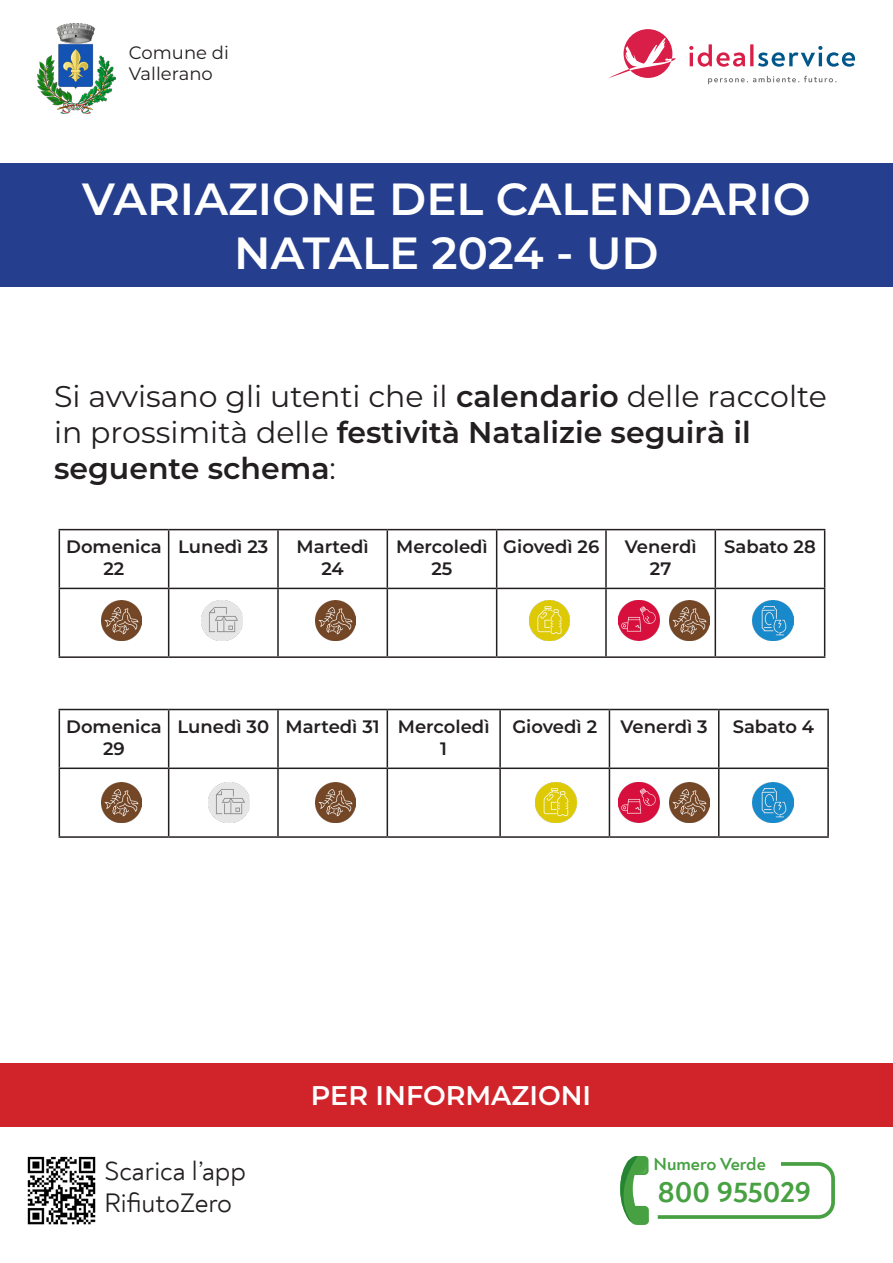
<style>
.page{position:relative;width:893px;height:1263px;background:#fff}
.page>*{position:absolute;margin:0;border:0;box-sizing:border-box;transform-origin:0 0}
.t1{font:600 45px/54px "Montserrat";color:#fff;text-align:center}
.t2{font:30px/36px "Montserrat";color:#231f20}
.t3{font:700 30px "Noah";color:#47a142}
.t4{font:27px/32.4px "Noah";color:#231f20}
.t5{font:600 27px "Montserrat";color:#fff}
.t6{font:600 18px/21.6px "Montserrat";color:#231f20;text-align:center}
.t7{font:18px/21.6px "Montserrat";color:#231f20}
.t8{font:700 18px "Noah";color:#47a142}
.s1{font-weight:600}
</style>
<div class="page">
<svg style="left:609px;top:29px;width:67px;height:49px"></svg>
<svg style="left:689px;top:44px;width:166px;height:23px"></svg>
<svg style="left:708px;top:76px;width:129px;height:8px"></svg>
<img style="left:27px;top:1156px;width:69px;height:69px">
<svg style="left:620px;top:1156px;width:215px;height:69px"></svg>
<div style="left:0;top:164px;width:893px;height:123px;background:#253f8e"></div>
<img style="left:38px;top:24px;width:77px;height:89px">
<div style="left:0;top:1063px;width:893px;height:64px;background:#d1232a"></div>
<hr style="left:59px;top:529px;width:110px;height:1px;background:#231f20">
<hr style="left:59px;top:530px;width:1px;height:58px;background:#231f20">
<hr style="left:169px;top:529px;width:109px;height:1px;background:#231f20">
<hr style="left:168px;top:530px;width:1px;height:58px;background:#231f20">
<hr style="left:278px;top:529px;width:109px;height:1px;background:#231f20">
<hr style="left:277px;top:530px;width:2px;height:58px;background:#231f20">
<hr style="left:387px;top:529px;width:110px;height:1px;background:#231f20">
<hr style="left:387px;top:530px;width:1px;height:58px;background:#231f20">
<hr style="left:497px;top:529px;width:109px;height:1px;background:#231f20">
<hr style="left:496px;top:530px;width:1px;height:58px;background:#231f20">
<hr style="left:606px;top:529px;width:109px;height:1px;background:#231f20">
<hr style="left:605px;top:530px;width:2px;height:58px;background:#231f20">
<hr style="left:715px;top:529px;width:110px;height:1px;background:#231f20">
<hr style="left:715px;top:530px;width:1px;height:58px;background:#231f20">
<hr style="left:824px;top:530px;width:1px;height:58px;background:#231f20">
<hr style="left:59px;top:588px;width:110px;height:1px;background:#231f20">
<hr style="left:59px;top:589px;width:1px;height:67px;background:#231f20">
<hr style="left:169px;top:588px;width:109px;height:1px;background:#231f20">
<hr style="left:168px;top:589px;width:1px;height:67px;background:#231f20">
<hr style="left:278px;top:588px;width:109px;height:1px;background:#231f20">
<hr style="left:277px;top:589px;width:2px;height:67px;background:#231f20">
<hr style="left:387px;top:588px;width:110px;height:1px;background:#231f20">
<hr style="left:387px;top:589px;width:1px;height:67px;background:#231f20">
<hr style="left:497px;top:588px;width:109px;height:1px;background:#231f20">
<hr style="left:496px;top:589px;width:1px;height:67px;background:#231f20">
<hr style="left:606px;top:588px;width:109px;height:1px;background:#231f20">
<hr style="left:605px;top:589px;width:2px;height:67px;background:#231f20">
<hr style="left:715px;top:588px;width:110px;height:1px;background:#231f20">
<hr style="left:715px;top:589px;width:1px;height:67px;background:#231f20">
<hr style="left:824px;top:589px;width:1px;height:67px;background:#231f20">
<hr style="left:59px;top:656px;width:110px;height:2px;background:#231f20">
<hr style="left:169px;top:656px;width:109px;height:2px;background:#231f20">
<hr style="left:278px;top:656px;width:109px;height:2px;background:#231f20">
<hr style="left:387px;top:656px;width:110px;height:2px;background:#231f20">
<hr style="left:497px;top:656px;width:109px;height:2px;background:#231f20">
<hr style="left:606px;top:656px;width:109px;height:2px;background:#231f20">
<hr style="left:715px;top:656px;width:110px;height:2px;background:#231f20">
<hr style="left:59px;top:709px;width:110px;height:1px;background:#231f20">
<hr style="left:59px;top:710px;width:1px;height:57px;background:#231f20">
<hr style="left:169px;top:709px;width:109px;height:1px;background:#231f20">
<hr style="left:168px;top:710px;width:1px;height:57px;background:#231f20">
<hr style="left:278px;top:709px;width:109px;height:1px;background:#231f20">
<hr style="left:277px;top:710px;width:2px;height:57px;background:#231f20">
<hr style="left:387px;top:709px;width:113px;height:1px;background:#231f20">
<hr style="left:387px;top:710px;width:1px;height:57px;background:#231f20">
<hr style="left:500px;top:709px;width:109px;height:1px;background:#231f20">
<hr style="left:499px;top:710px;width:2px;height:57px;background:#231f20">
<hr style="left:609px;top:709px;width:110px;height:1px;background:#231f20">
<hr style="left:609px;top:710px;width:1px;height:57px;background:#231f20">
<hr style="left:719px;top:709px;width:110px;height:1px;background:#231f20">
<hr style="left:718px;top:710px;width:1px;height:57px;background:#231f20">
<hr style="left:827px;top:710px;width:2px;height:57px;background:#231f20">
<hr style="left:59px;top:767px;width:110px;height:2px;background:#231f20">
<hr style="left:59px;top:769px;width:1px;height:67px;background:#231f20">
<hr style="left:169px;top:767px;width:109px;height:2px;background:#231f20">
<hr style="left:168px;top:769px;width:1px;height:67px;background:#231f20">
<hr style="left:278px;top:767px;width:109px;height:2px;background:#231f20">
<hr style="left:277px;top:769px;width:2px;height:67px;background:#231f20">
<hr style="left:387px;top:767px;width:113px;height:2px;background:#231f20">
<hr style="left:387px;top:769px;width:1px;height:67px;background:#231f20">
<hr style="left:500px;top:767px;width:109px;height:2px;background:#231f20">
<hr style="left:499px;top:769px;width:2px;height:67px;background:#231f20">
<hr style="left:609px;top:767px;width:110px;height:2px;background:#231f20">
<hr style="left:609px;top:769px;width:1px;height:67px;background:#231f20">
<hr style="left:719px;top:767px;width:110px;height:2px;background:#231f20">
<hr style="left:718px;top:769px;width:1px;height:67px;background:#231f20">
<hr style="left:827px;top:769px;width:2px;height:67px;background:#231f20">
<hr style="left:59px;top:836px;width:110px;height:2px;background:#231f20">
<hr style="left:169px;top:836px;width:109px;height:2px;background:#231f20">
<hr style="left:278px;top:836px;width:109px;height:2px;background:#231f20">
<hr style="left:387px;top:836px;width:113px;height:2px;background:#231f20">
<hr style="left:500px;top:836px;width:109px;height:2px;background:#231f20">
<hr style="left:609px;top:836px;width:110px;height:2px;background:#231f20">
<hr style="left:719px;top:836px;width:110px;height:2px;background:#231f20">
<img style="left:101px;top:600px;width:40px;height:41px">
<img style="left:101px;top:782px;width:40px;height:41px">
<img style="left:202px;top:600px;width:40px;height:41px">
<img style="left:209px;top:782px;width:40px;height:41px">
<img style="left:315px;top:600px;width:41px;height:41px">
<img style="left:315px;top:782px;width:41px;height:41px">
<img style="left:529px;top:600px;width:41px;height:41px">
<img style="left:536px;top:782px;width:40px;height:41px">
<img style="left:669px;top:600px;width:40px;height:41px">
<img style="left:669px;top:782px;width:40px;height:41px">
<img style="left:753px;top:600px;width:40px;height:41px">
<img style="left:753px;top:782px;width:40px;height:41px">
<img style="left:619px;top:600px;width:40px;height:41px">
<img style="left:619px;top:782px;width:40px;height:41px">
<p class="t7" style="left:129px;top:41px;width:101px">Comune di<br>Vallerano</p>
<p class="t1" style="left:82px;top:170px;width:730px">VARIAZIONE DEL CALENDARIO<br>NATALE 2024 - UD</p>
<p class="t2" style="left:54px;top:378px;width:774px">Si avvisano gli utenti che il <span class="s1">calendario</span> delle raccolte in prossimità delle <span class="s1">festività Natalizie seguirà il seguente schema</span>:</p>
<p class="t6" style="left:66px;top:535px;width:97px">Domenica<br>22</p>
<p class="t6" style="left:178px;top:535px;width:92px">Lunedì 23</p>
<p class="t6" style="left:297px;top:535px;width:74px">Martedì<br>24</p>
<p class="t6" style="left:396px;top:535px;width:93px">Mercoledì<br>25</p>
<p class="t6" style="left:503px;top:535px;width:98px">Giovedì 26</p>
<p class="t6" style="left:625px;top:535px;width:73px">Venerdì<br>27</p>
<p class="t6" style="left:724px;top:535px;width:93px">Sabato 28</p>
<p class="t6" style="left:66px;top:715px;width:97px">Domenica<br>29</p>
<p class="t6" style="left:177px;top:715px;width:93px">Lunedì 30</p>
<p class="t6" style="left:285px;top:715px;width:96px">Martedì 31</p>
<p class="t6" style="left:398px;top:715px;width:93px">Mercoledì<br>1</p>
<p class="t6" style="left:512px;top:715px;width:86px">Giovedì 2</p>
<p class="t6" style="left:620px;top:715px;width:89px">Venerdì 3</p>
<p class="t6" style="left:733px;top:715px;width:83px">Sabato 4</p>
<p class="t5" style="left:311px;top:1076px;width:282px">PER INFORMAZIONI</p>
<h3 class="t4" style="left:104px;top:1154px;width:143px">Scarica l’app<br>RifiutoZero</h3>
<p class="t8" style="left:653px;top:1152px;width:114px">Numero Verde</p>
<p class="t3" style="left:658px;top:1173px;width:155px">800 955029</p>
</div>
